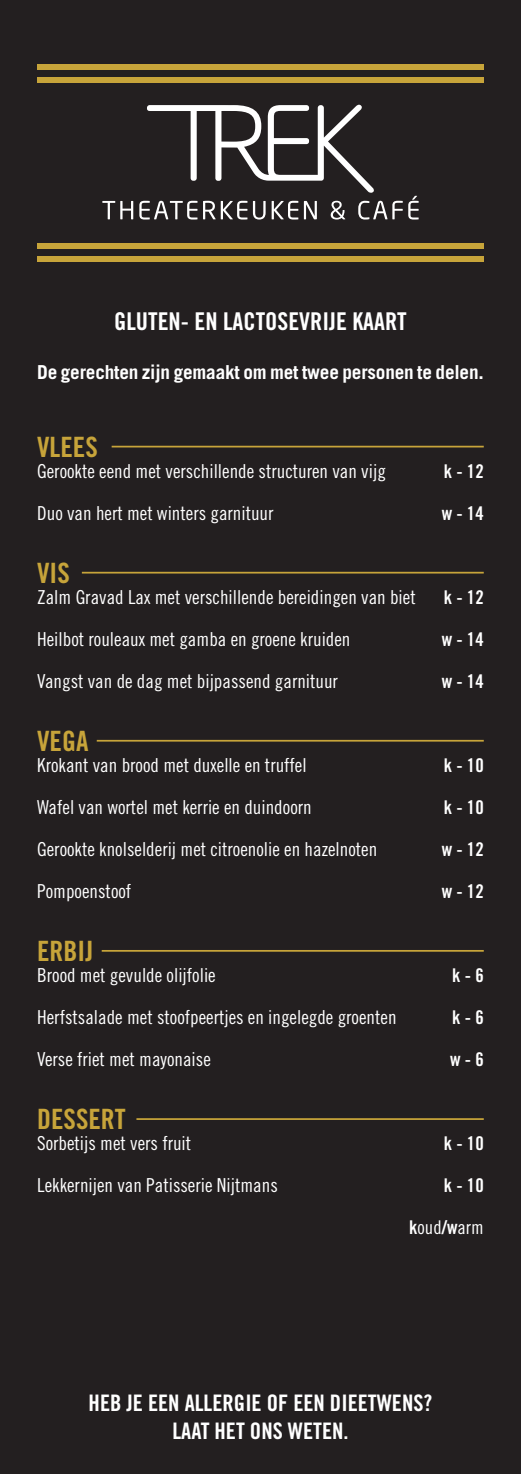
<style>
.page{position:relative;width:521px;height:1474px;background:#fff}
.page>*{position:absolute;margin:0;border:0;box-sizing:border-box;transform-origin:0 0}
.t1{font:28px "Trade Gothic LT Std Bd Cn 20";color:#c7a43a}
.t2{font:24.5px "Trade Gothic LT Std Bd Cn 20";color:#fff}
.t3{font:22.75px/28px "Trade Gothic LT Std Bd Cn 20";color:#fff;text-align:center}
.t4{font:19.25px "Trade Gothic LT Std Cn 18";color:#fff}
.t5{font:700 19.25px "Trade Gothic LT Std";letter-spacing:-.01em;color:#fff}
.t6{font:18.9px "Trade Gothic LT Std Bd Cn 20";color:#fff}
.t7{font:18.9px "Trade Gothic LT Std Cn 18";color:#fff}
.s1{font-family:"Trade Gothic LT Std Bd Cn 20"}
</style>
<div class="page">
<div style="left:0;top:0;width:521px;height:1473px;background:#231f20"></div>
<div style="left:37px;top:78px;width:447px;height:5px;background:#c7a43a"></div>
<div style="left:37px;top:243px;width:447px;height:5px;background:#c7a43a"></div>
<div style="left:37px;top:256px;width:447px;height:5px;background:#c7a43a"></div>
<div style="left:37px;top:64px;width:447px;height:6px;background:#c7a43a"></div>
<hr style="left:112px;top:446px;width:372px;height:1px;background:#c7a43a">
<hr style="left:82px;top:572px;width:402px;height:1px;background:#c7a43a">
<hr style="left:97px;top:740px;width:387px;height:1px;background:#c7a43a">
<hr style="left:102px;top:950px;width:382px;height:1px;background:#c7a43a">
<hr style="left:136px;top:1118px;width:348px;height:1px;background:#c7a43a">
<svg style="left:102px;top:201px;width:31px;height:18px"></svg>
<svg style="left:139px;top:105px;width:280px;height:114px"></svg>
<p class="t2" style="left:114px;top:307px;width:294px">GLUTEN- EN LACTOSEVRIJE KAART</p>
<p class="t5" style="left:37px;top:360px;width:448px">De gerechten zijn gemaakt om met twee personen te delen.</p>
<h1 class="t1" style="left:37px;top:430px;width:62px">VLEES</h1>
<p class="t4" style="left:37px;top:459px;width:350px">Gerookte eend met verschillende structuren van vijg</p>
<p class="t6" style="left:444px;top:459px;width:41px">k - 12</p>
<p class="t4" style="left:37px;top:501px;width:238px">Duo van hert met winters garnituur</p>
<p class="t6" style="left:442px;top:501px;width:43px">w - 14</p>
<h1 class="t1" style="left:37px;top:556px;width:34px">VIS</h1>
<p class="t4" style="left:37px;top:585px;width:380px">Zalm Gravad Lax met verschillende bereidingen van biet</p>
<p class="t6" style="left:444px;top:585px;width:41px">k - 12</p>
<p class="t4" style="left:37px;top:627px;width:315px">Heilbot rouleaux met gamba en groene kruiden</p>
<p class="t6" style="left:442px;top:627px;width:43px">w - 14</p>
<p class="t4" style="left:37px;top:669px;width:302px">Vangst van de dag met bijpassend garnituur</p>
<p class="t6" style="left:442px;top:669px;width:43px">w - 14</p>
<h1 class="t1" style="left:37px;top:724px;width:53px">VEGA</h1>
<p class="t4" style="left:37px;top:753px;width:271px">Krokant van brood met duxelle en truffel</p>
<p class="t6" style="left:444px;top:753px;width:41px">k - 10</p>
<p class="t4" style="left:37px;top:795px;width:276px">Wafel van wortel met kerrie en duindoorn</p>
<p class="t6" style="left:444px;top:795px;width:41px">k - 10</p>
<p class="t4" style="left:37px;top:837px;width:342px">Gerookte knolselderij met citroenolie en hazelnoten</p>
<p class="t6" style="left:442px;top:837px;width:43px">w - 12</p>
<p class="t4" style="left:37px;top:879px;width:96px">Pompoenstoof</p>
<p class="t6" style="left:442px;top:879px;width:43px">w - 12</p>
<h1 class="t1" style="left:37px;top:934px;width:57px">ERBIJ</h1>
<p class="t4" style="left:37px;top:963px;width:180px">Brood met gevulde olijfolie</p>
<p class="t6" style="left:452px;top:963px;width:33px">k - 6</p>
<p class="t4" style="left:37px;top:1005px;width:361px">Herfstsalade met stoofpeertjes en ingelegde groenten</p>
<p class="t6" style="left:452px;top:1005px;width:33px">k - 6</p>
<p class="t4" style="left:37px;top:1047px;width:175px">Verse friet met mayonaise</p>
<p class="t6" style="left:450px;top:1047px;width:35px">w - 6</p>
<h1 class="t1" style="left:37px;top:1102px;width:90px">DESSERT</h1>
<p class="t4" style="left:37px;top:1131px;width:155px">Sorbetijs met vers fruit</p>
<p class="t6" style="left:444px;top:1131px;width:41px">k - 10</p>
<p class="t4" style="left:37px;top:1173px;width:242px">Lekkernijen van Patisserie Nijtmans</p>
<p class="t6" style="left:444px;top:1173px;width:41px">k - 10</p>
<p class="t7" style="left:409px;top:1216px;width:76px"><span class="s1">k</span>oud<span class="s1">/w</span>arm</p>
<p class="t3" style="left:89px;top:1388px;width:345px">HEB JE EEN ALLERGIE OF EEN DIEETWENS?<br>LAAT HET ONS WETEN.</p>
</div>
